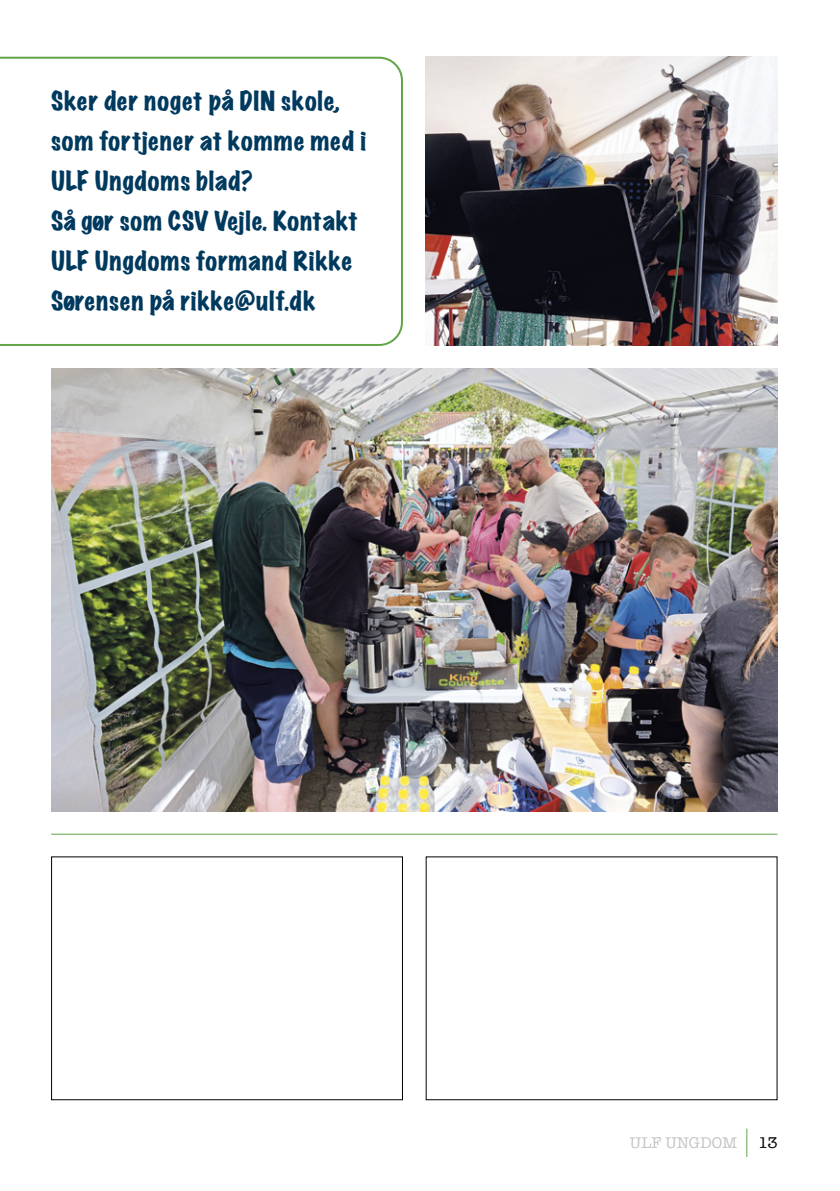
<style>
.page{position:relative;width:840px;height:1191px;background:#fff}
.page>*{position:absolute;margin:0;border:0;box-sizing:border-box;transform-origin:0 0}
.Skriveskrift{font:expanded 24px/40px "Marker Felt";letter-spacing:.035em;color:#00395e}
.t1{font:16px "American Typewriter";color:#c5c5c5}
.t2{font:16px "American Typewriter";color:#000}
</style>
<div class="page">
<svg style="left:746px;top:1128px;width:1px;height:29px"></svg>
<img style="left:425px;top:57px;width:352px;height:289px">
<svg style="left:0;top:56px;width:403px;height:290px"></svg>
<div style="left:51px;top:856px;width:352px;height:244px;border:1px solid #000"></div>
<img style="left:51px;top:369px;width:726px;height:442px">
<hr style="left:51px;top:833px;width:726px;height:1px;background:#62a548">
<p class="Skriveskrift" style="left:51px;top:80px;width:290px">Sker der noget på DIN skole,</p>
<p class="Skriveskrift" style="left:51px;top:120px;width:316px">som fortjener at komme med i<br>ULF Ungdoms blad?</p>
<p class="Skriveskrift" style="left:51px;top:200px;width:308px">Så gør som CSV Vejle. Kontakt<br>ULF Ungdoms formand Rikke<br>Sørensen på rikke@ulf.dk</p>
<p class="t1" style="left:629px;top:1130px;width:109px">ULF UNGDOM</p>
<p class="t2" style="left:757px;top:1130px;width:21px">13</p>
</div>
